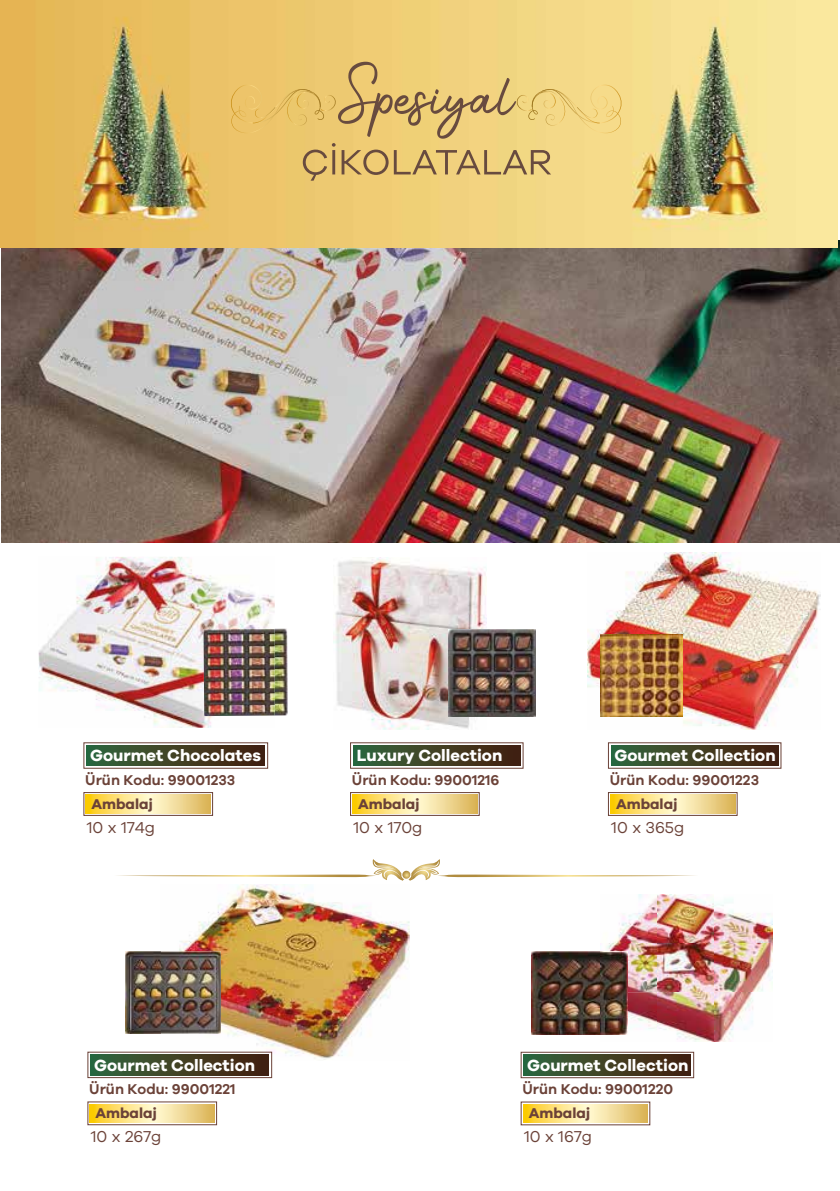
<style>
.page{position:relative;width:840px;height:1191px;background:#fff}
.page>*{position:absolute;margin:0;border:0;box-sizing:border-box;transform-origin:0 0}
.t1{font:700 16.6px "Galano Grotesque";color:#fff}
.t2{font:16.2px "Galano Grotesque";color:#6b4238}
.t3{font:600 14.6px "Galano Grotesque";color:#6b4238}
.t4{font:700 14.6px "Galano Grotesque";color:#6b4238}
</style>
<div class="page">
<img style="left:1px;top:241px;width:838px;height:301px">
<img style="left:0;top:0;width:836px;height:247px">
<svg style="left:117px;top:859px;width:578px;height:21px"></svg>
<svg style="left:229px;top:62px;width:393px;height:119px;background:#e4c473"></svg>
<img style="left:587px;top:553px;width:233px;height:177px">
<img style="left:600px;top:634px;width:81px;height:82px">
<img style="left:161px;top:884px;width:248px;height:176px">
<img style="left:599px;top:894px;width:172px;height:147px">
<img style="left:531px;top:951px;width:96px;height:83px">
<img style="left:125px;top:951px;width:96px;height:82px">
<svg style="left:610px;top:795px;width:124px;height:18px;background:#f6dd84"></svg>
<div style="left:610px;top:745px;width:167px;height:21px;background:linear-gradient(to right,#32673e,#481e0d)"></div>
<div style="left:608px;top:792px;width:129px;height:23px;border:1px solid #6b4238"></div>
<svg style="left:523px;top:1104px;width:124px;height:18px;background:#f6dc84"></svg>
<div style="left:523px;top:1054px;width:167px;height:21px;background:linear-gradient(to right,#32673e,#481e0d)"></div>
<div style="left:520px;top:1052px;width:173px;height:26px;border:1px solid #6b4238"></div>
<svg style="left:90px;top:1104px;width:124px;height:18px;background:#f6dc84"></svg>
<div style="left:91px;top:1054px;width:178px;height:21px;background:linear-gradient(to right,#33663d,#481e0d)"></div>
<div style="left:88px;top:1052px;width:184px;height:25px;border:1px solid #6b4238"></div>
<div style="left:88px;top:1101px;width:129px;height:24px;border:1px solid #6b4238"></div>
<img style="left:333px;top:557px;width:153px;height:173px">
<img style="left:38px;top:557px;width:236px;height:171px">
<img style="left:203px;top:628px;width:85px;height:88px">
<img style="left:448px;top:629px;width:86px;height:87px">
<svg style="left:86px;top:795px;width:124px;height:18px;background:#f6dc84"></svg>
<div style="left:87px;top:745px;width:178px;height:21px;background:linear-gradient(to right,#33663d,#481e0d)"></div>
<div style="left:84px;top:792px;width:129px;height:23px;border:1px solid #6b4238"></div>
<svg style="left:352px;top:795px;width:125px;height:18px;background:#f6dc83"></svg>
<div style="left:353px;top:745px;width:167px;height:21px;background:linear-gradient(to right,#33663e,#481e0d)"></div>
<div style="left:350px;top:792px;width:129px;height:23px;border:1px solid #6b4238"></div>
<p class="t1" style="left:90px;top:745px;width:172px">Gourmet Chocolates</p>
<p class="t4" style="left:91px;top:795px;width:63px">Ambalaj</p>
<p class="t2" style="left:87px;top:817px;width:70px">10 x 174g</p>
<p class="t3" style="left:85px;top:771px;width:151px">Ürün Kodu: 99001233</p>
<p class="t1" style="left:94px;top:1054px;width:162px">Gourmet Collection</p>
<p class="t4" style="left:95px;top:1104px;width:63px">Ambalaj</p>
<p class="t2" style="left:91px;top:1127px;width:72px">10 x 267g</p>
<p class="t3" style="left:89px;top:1080px;width:148px">Ürün Kodu: 99001221</p>
<p class="t1" style="left:356px;top:745px;width:147px">Luxury Collection</p>
<p class="t4" style="left:358px;top:795px;width:63px">Ambalaj</p>
<p class="t2" style="left:353px;top:817px;width:71px">10 x 170g</p>
<p class="t3" style="left:352px;top:771px;width:149px">Ürün Kodu: 99001216</p>
<p class="t1" style="left:614px;top:745px;width:162px">Gourmet Collection</p>
<p class="t4" style="left:615px;top:795px;width:63px">Ambalaj</p>
<p class="t2" style="left:611px;top:817px;width:75px">10 x 365g</p>
<p class="t3" style="left:609px;top:771px;width:151px">Ürün Kodu: 99001223</p>
<p class="t1" style="left:527px;top:1055px;width:162px">Gourmet Collection</p>
<p class="t4" style="left:528px;top:1104px;width:63px">Ambalaj</p>
<p class="t2" style="left:523px;top:1127px;width:70px">10 x 167g</p>
<p class="t3" style="left:522px;top:1080px;width:152px">Ürün Kodu: 99001220</p>
</div>
